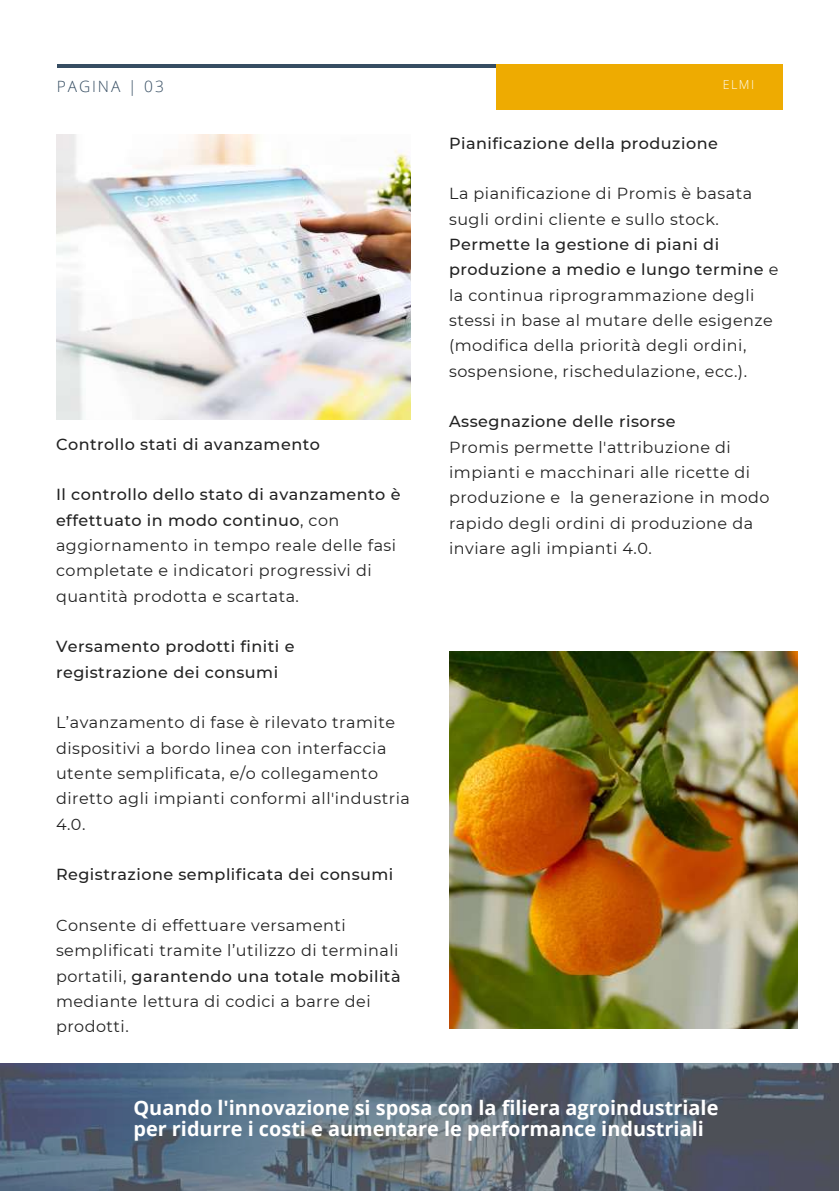
<style>
.page{position:relative;width:839px;height:1191px;background:#fff}
.page>*{position:absolute;margin:0;border:0;box-sizing:border-box;transform-origin:0 0}
.t1{font:700 19.8px/21px "Open Sans";color:#fff}
.t2{font:16px/25.4px "Montserrat";letter-spacing:.03em;color:#222}
.t3{font:500 16px/25.4px "Montserrat";letter-spacing:.03em;color:#222}
.t4{font:300 15.6px "Open Sans";letter-spacing:.12em;color:#364d62}
.t5{font:300 12.4px "Open Sans";color:#fff}
.s1{font-weight:500}
</style>
<div class="page">
<hr style="left:57px;top:64px;width:724px;height:3px;background:#364d62">
<div style="left:496px;top:64px;width:286px;height:45px;background:#eeab01"></div>
<img style="left:0;top:1063px;width:838px;height:128px">
<img style="left:56px;top:135px;width:354px;height:285px">
<img style="left:449px;top:652px;width:348px;height:376px">
<p class="t4" style="left:57px;top:76px;width:108px">PAGINA | 03</p>
<p class="t5" style="left:722px;top:75px;width:33px">ELMI</p>
<p class="t3" style="left:56px;top:431px;width:265px">Controllo stati di avanzamento</p>
<p class="t2" style="left:56px;top:482px;width:346px"><span class="s1">Il controllo dello stato di avanzamento è effettuato in modo continuo</span>, con aggiornamento in tempo reale delle fasi completate e indicatori progressivi di quantità prodotta e scartata.</p>
<p class="t3" style="left:56px;top:634px;width:240px">Versamento prodotti finiti e registrazione dei consumi</p>
<p class="t2" style="left:56px;top:710px;width:355px">L’avanzamento di fase è rilevato tramite dispositivi a bordo linea con interfaccia utente semplificata, e/o collegamento diretto agli impianti conformi all'industria 4.0.</p>
<p class="t3" style="left:56px;top:862px;width:339px">Registrazione semplificata dei consumi</p>
<p class="t2" style="left:56px;top:912px;width:346px">Consente di effettuare versamenti semplificati tramite l’utilizzo di terminali portatili, <span class="s1">garantendo una totale mobilità </span>mediante lettura di codici a barre dei prodotti.</p>
<p class="t3" style="left:449px;top:130px;width:270px">Pianificazione della produzione</p>
<p class="t2" style="left:449px;top:181px;width:304px">La pianificazione di Promis è basata sugli ordini cliente e sullo stock.</p>
<p class="t2" style="left:449px;top:232px;width:331px"><span class="s1">Permette la gestione di piani di produzione a medio e lungo termine</span> e la continua riprogrammazione degli stessi in base al mutare delle esigenze (modifica della priorità degli ordini, sospensione, rischedulazione, ecc.).</p>
<p class="t3" style="left:449px;top:409px;width:228px">Assegnazione delle risorse</p>
<p class="t2" style="left:449px;top:434px;width:322px">Promis permette l'attribuzione di impianti e macchinari alle ricette di produzione e la generazione in modo rapido degli ordini di produzione da inviare agli impianti 4.0.</p>
<p class="t1" style="left:133px;top:1097px;width:586px">Quando l'innovazione si sposa con la filiera agroindustriale per ridurre i costi e aumentare le performance industriali</p>
</div>
